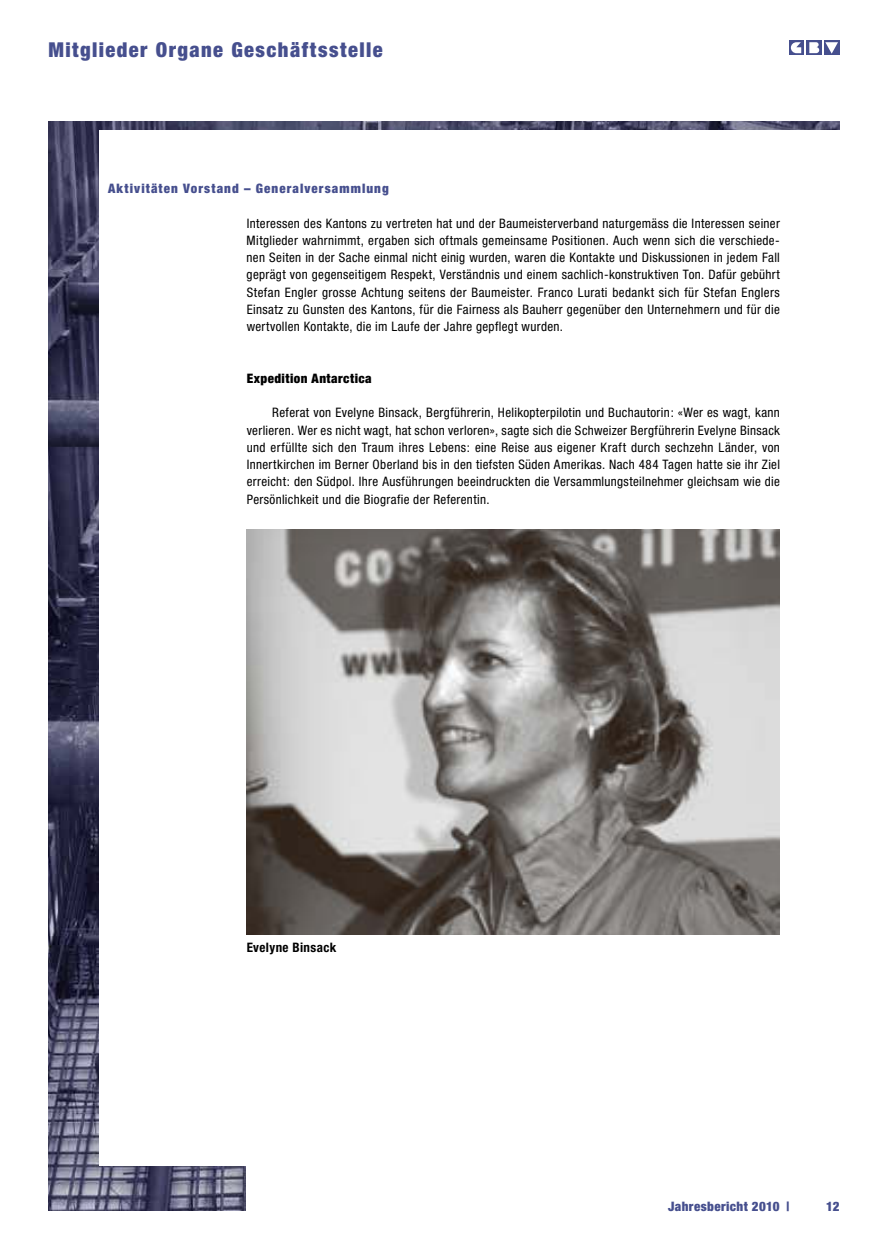
<style>
.page{position:relative;width:888px;height:1258px;background:#fff}
.page>*{position:absolute;margin:0;border:0;box-sizing:border-box;transform-origin:0 0}
.t1{font:900 condensed 20.55px "Helvetica Neue";letter-spacing:.07em;color:#464f8e}
.t2{font:condensed 13.05px/17.2px "Helvetica Neue";letter-spacing:.025em;color:#000;text-align:justify}
.t3{font:900 condensed 13.05px "Helvetica Neue";letter-spacing:.08em;color:#464f8e}
.t4{font:900 condensed 13.05px "Helvetica Neue";letter-spacing:.035em;color:#000}
.t5{font:900 condensed 13.05px "Helvetica Neue";letter-spacing:.03em;color:#464f8e}
.t6{font:700 condensed 13.05px "Helvetica Neue";letter-spacing:.03em;color:#000}
</style>
<div class="page">
<img style="left:49px;top:121px;width:790px;height:1090px">
<div style="left:100px;top:130px;width:786px;height:1036px;background:#fff"></div>
<div style="left:247px;top:1159px;width:597px;height:61px;background:#fff"></div>
<svg style="left:806px;top:40px;width:15px;height:15px"></svg>
<svg style="left:789px;top:40px;width:15px;height:15px"></svg>
<div style="left:824px;top:40px;width:15px;height:15px;background:#464f8e"></div>
<svg style="left:825px;top:42px;width:13px;height:12px"></svg>
<svg style="left:809px;top:42px;width:10px;height:11px"></svg>
<svg style="left:791px;top:42px;width:10px;height:11px"></svg>
<img style="left:247px;top:529px;width:533px;height:406px">
<h1 class="t1" style="left:49px;top:37px;width:336px">Mitglieder Organe Geschäftsstelle</h1>
<p class="t3" style="left:108px;top:180px;width:282px">Aktivitäten Vorstand – Generalversammlung</p>
<p class="t2" style="left:247px;top:214px;width:535px">Interessen des Kantons zu vertreten hat und der Baumeisterverband naturgemäss die Interessen seiner Mitglieder wahrnimmt, ergaben sich oftmals gemeinsame Positionen. Auch wenn sich die verschiede&shy;nen Seiten in der Sache einmal nicht einig wurden, waren die Kontakte und Diskussionen in jedem Fall geprägt von gegenseitigem Respekt, Verständnis und einem sachlich-konstruktiven Ton. Dafür gebührt Stefan Engler grosse Achtung seitens der Baumeister. Franco Lurati bedankt sich für Stefan Englers Einsatz zu Gunsten des Kantons, für die Fairness als Bauherr gegenüber den Unternehmern und für die wertvollen Kontakte, die im Laufe der Jahre gepflegt wurden.</p>
<p class="t4" style="left:247px;top:370px;width:126px">Expedition Antarctica</p>
<p class="t2" style="left:247px;top:404px;width:535px;text-indent:26px">Referat von Evelyne Binsack, Bergführerin, Helikopterpilotin und Buchautorin: «Wer es wagt, kann verlieren. Wer es nicht wagt, hat schon verloren», sagte sich die Schweizer Bergführerin Evelyne Binsack und erfüllte sich den Traum ihres Lebens: eine Reise aus eigener Kraft durch sechzehn Länder, von Innertkirchen im Berner Oberland bis in den tiefsten Süden Amerikas. Nach 484 Tagen hatte sie ihr Ziel erreicht: den Südpol. Ihre Ausführungen beeindruckten die Versammlungsteilnehmer gleichsam wie die Persönlichkeit und die Biografie der Referentin.</p>
<p class="t6" style="left:247px;top:940px;width:91px">Evelyne Binsack</p>
<p class="t5" style="left:668px;top:1198px;width:123px">Jahresbericht 2010 |</p>
<p class="t3" style="left:826px;top:1198px;width:15px">12</p>
</div>
